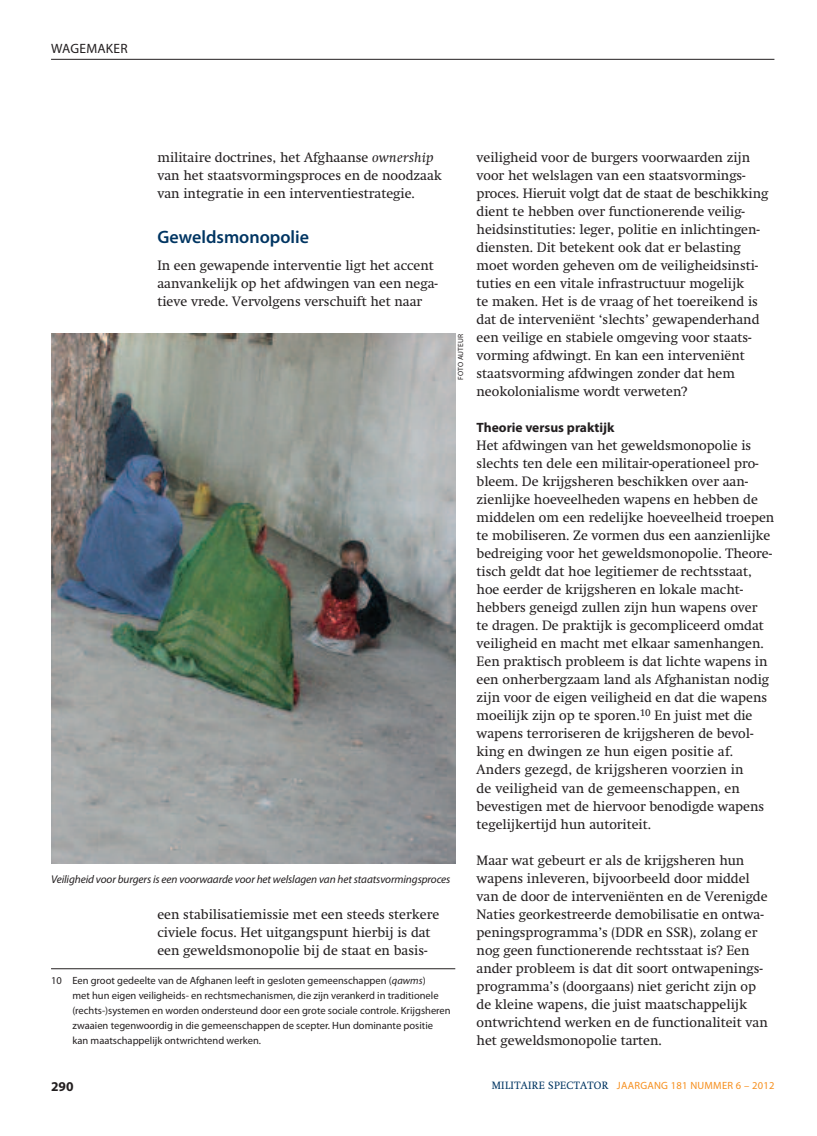
<style>
.page{position:relative;width:817px;height:1136px;background:#fff}
.page>*{position:absolute;margin:0;border:0;box-sizing:border-box;transform-origin:0 0}
.t1{font:600 18px "Myriad Pro";color:#003562}
.t2{font:13.5px/18px "Swift";color:#231f20}
.t3{font:700 13.5px "Myriad Pro";color:#231f20}
.t4{font:13.5px "Myriad Pro";letter-spacing:.02em;color:#231f20}
.t5{font:italic 11.25px "Myriad Pro";letter-spacing:-.01em;color:#231f20}
.t6{font:10.5px/15px "Myriad Pro";color:#231f20}
.t7{font:10.5px "Myriad Pro";letter-spacing:.025em;color:#f68f1e}
.t8{font:7.5px "Myriad Pro";letter-spacing:.02em;color:#231f20}
.s1{font-style:italic}
.s2{font-family:"Swift";color:#003562}
</style>
<div class="page">
<hr style="left:51px;top:59px;width:723px;height:1px;background:#231f20">
<hr style="left:51px;top:968px;width:404px;height:1px;background:#231f20">
<img style="left:51px;top:334px;width:404px;height:529px">
<p class="t4" style="left:51px;top:43px;width:78px">WAGEMAKER</p>
<p class="t2" style="left:157px;top:150px;width:286px">militaire doctrines, het Afghaanse <span class="s1">ownership </span>van het staatsvormingsproces en de noodzaak van integratie in een interventiestrategie.</p>
<h1 class="t1" style="left:157px;top:230px;width:153px">Geweldsmonopolie</h1>
<p class="t2" style="left:157px;top:258px;width:282px">In een gewapende interventie ligt het accent aanvankelijk op het afdwingen van een nega&shy;tieve vrede. Vervolgens verschuift het naar</p>
<p class="t8" style="left:458px;top:380px;width:47px;rotate:-90deg">FOTO AUTEUR</p>
<p class="t5" style="left:51px;top:874px;width:401px">Veiligheid voor burgers is een voorwaarde voor het welslagen van het staatsvormingsproces</p>
<p class="t2" style="left:157px;top:906px;width:283px">een stabilisatiemissie met een steeds sterkere civiele focus. Het uitgangspunt hierbij is dat een geweldsmonopolie bij de staat en basis-</p>
<p class="t6" style="left:72px;top:973px;width:380px;text-indent:-21px">10 Een groot gedeelte van de Afghanen leeft in gesloten gemeenschappen (<span class="s1">qawms</span>)<br>met hun eigen veiligheids- en rechtsmechanismen, die zijn verankerd in traditionele (rechts-)systemen en worden ondersteund door een grote sociale controle. Krijgsheren zwaaien tegenwoordig in die gemeenschappen de scepter. Hun dominante positie kan maatschappelijk ontwrichtend werken.</p>
<p class="t2" style="left:476px;top:150px;width:293px">veiligheid voor de burgers voorwaarden zijn voor het welslagen van een staatsvormings&shy;proces. Hieruit volgt dat de staat de beschikking dient te hebben over functionerende veilig&shy;heidsinstituties: leger, politie en inlichtingen&shy;diensten. Dit betekent ook dat er belasting moet worden geheven om de veiligheidsinsti&shy;tuties en een vitale infrastructuur mogelijk<br>te maken. Het is de vraag of het toereikend is dat de interveniënt ‘slechts’ gewapenderhand een veilige en stabiele omgeving voor staats&shy;vorming afdwingt. En kan een interveniënt staatsvorming afdwingen zonder dat hem neokolonialisme wordt verweten?</p>
<p class="t3" style="left:476px;top:422px;width:139px">Theorie versus praktijk</p>
<p class="t2" style="left:476px;top:438px;width:299px">Het afdwingen van het geweldsmonopolie is slechts ten dele een militair-operationeel pro&shy;bleem. De krijgsheren beschikken over aan&shy;zienlijke hoeveelheden wapens en hebben de middelen om een redelijke hoeveelheid troepen te mobiliseren. Ze vormen dus een aanzienlijke bedreiging voor het geweldsmonopolie. Theore&shy;tisch geldt dat hoe legitiemer de rechtsstaat, hoe eerder de krijgsheren en lokale macht&shy;hebbers geneigd zullen zijn hun wapens over<br>te dragen. De praktijk is gecompliceerd omdat veiligheid en macht met elkaar samenhangen.<br>Een praktisch probleem is dat lichte wapens in een onherbergzaam land als Afghanistan nodig zijn voor de eigen veiligheid en dat die wapens moeilijk zijn op te sporen.<sup>10</sup> En juist met die wapens terroriseren de krijgsheren de bevol&shy;king en dwingen ze hun eigen positie af.<br>Anders gezegd, de krijgsheren voorzien in<br>de veiligheid van de gemeenschappen, en bevestigen met de hiervoor benodigde wapens tegelijkertijd hun autoriteit.</p>
<p class="t2" style="left:476px;top:852px;width:292px">Maar wat gebeurt er als de krijgsheren hun wapens inleveren, bijvoorbeeld door middel van de door de interveniënten en de Verenigde Naties georkestreerde demobilisatie en ontwa&shy;peningsprogramma’s (DDR en SSR), zolang er nog geen functionerende rechtsstaat is? Een ander probleem is dat dit soort ontwapenings&shy;programma’s (doorgaans) niet gericht zijn op de kleine wapens, die juist maatschappelijk ontwrichtend werken en de functionaliteit van het geweldsmonopolie tarten.</p>
<p class="t3" style="left:51px;top:1081px;width:24px">290</p>
<p class="t7" style="left:491px;top:1080px;width:284px"><span class="s2">MILITAIRE SPECTATOR</span> JAARGANG 181 NUMMER 6 – 2012</p>
</div>
